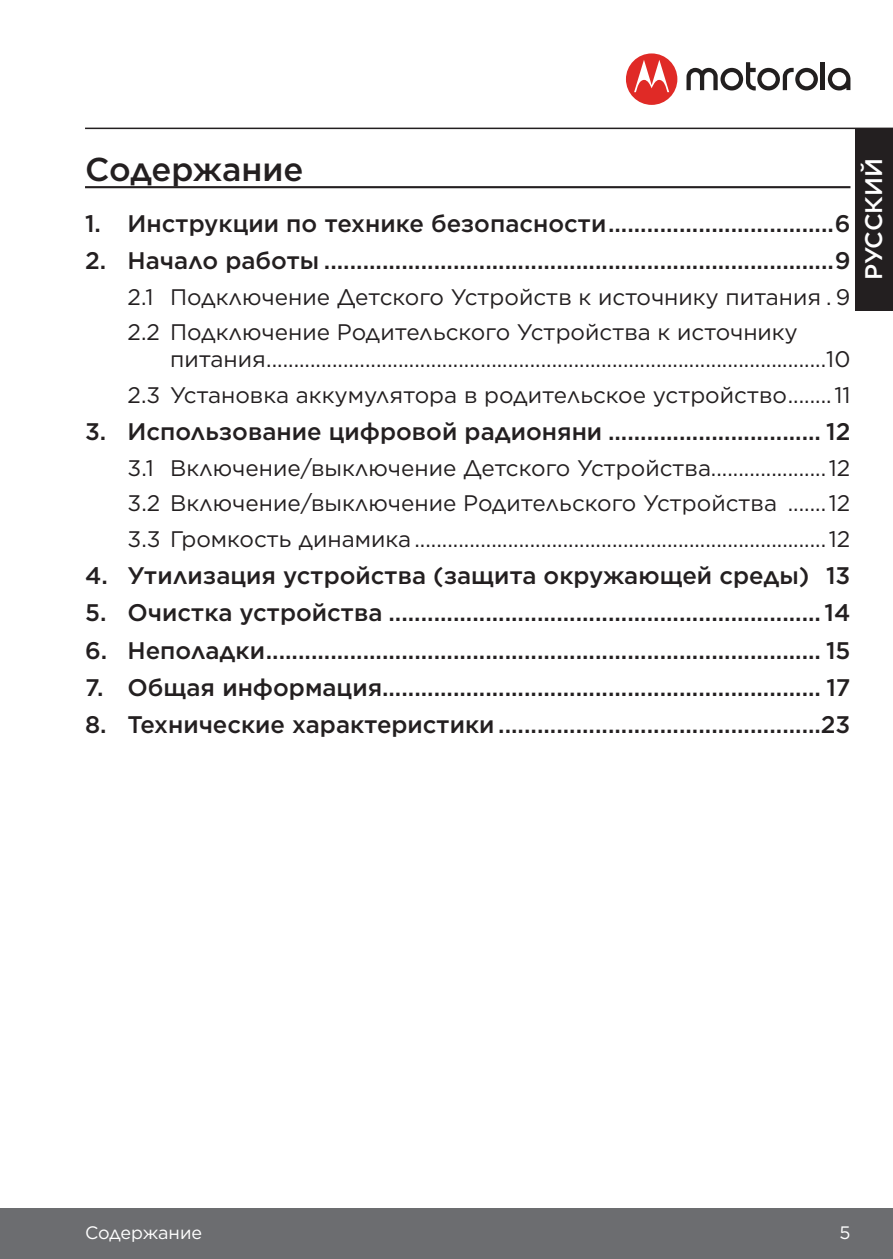
<style>
.page{position:relative;width:893px;height:1259px;background:#fff}
.page>*{position:absolute;margin:0;border:0;box-sizing:border-box;transform-origin:0 0}
.t1{font:500 33px "Gotham";letter-spacing:-.01em;color:#231f20}
.t2{font:500 24px "Gotham";color:#231f20}
.t3{font:500 24px "Gotham";letter-spacing:-.01em;color:#fff}
.t4{font:22.5px/35.4px "Gotham";color:#231f20}
.t5{font:18px "Gotham";letter-spacing:-.01em;color:#fff}
</style>
<div class="page">
<div style="left:0;top:1208px;width:893px;height:51px;background:#6c6d70"></div>
<hr style="left:85px;top:128px;width:808px;height:1px;background:#231f20">
<div style="left:855px;top:128px;width:38px;height:182px;background:#231f20"></div>
<div style="left:626px;top:53px;width:51px;height:52px;background:#e02a26;border-radius:50%"></div>
<svg style="left:634px;top:60px;width:35px;height:32px"></svg>
<svg style="left:828px;top:68px;width:22px;height:22px"></svg>
<hr style="left:821px;top:62px;width:4px;height:28px;background:#221f1f">
<svg style="left:686px;top:62px;width:132px;height:28px"></svg>
<hr style="left:0;top:0;width:1px;height:1259px;background:#d1d1d3">
<hr style="left:85px;top:186px;width:765px;height:2px;background:#231f20">
<h1 class="t1" style="left:85px;top:148px;width:220px">Содержание</h1>
<p class="t2" style="left:85px;top:208px;width:767px">1. Инструкции по технике безопасности...................................6</p>
<p class="t2" style="left:85px;top:245px;width:767px">2. Начало работы ...............................................................................9</p>
<p class="t4" style="left:128px;top:279px;width:724px">2.1 Подключение Детского Устройств к источнику питания . 9<br>2.2 Подключение Родительского Устройства к источнику</p>
<p class="t4" style="left:128px;top:341px;width:724px;text-align:right">питания......................................................................................................10<br>2.3 Установка аккумулятора в родительское устройство........11</p>
<p class="t2" style="left:85px;top:416px;width:767px">3. Использование цифровой радионяни ................................. 12</p>
<p class="t4" style="left:128px;top:449px;width:724px;text-align:justify">3.1 Включение/выключение Детского Устройства.....................12<br>3.2 Включение/выключение Родительского Устройства .......12<br>3.3 Громкость динамика ...........................................................................12</p>
<p class="t2" style="left:85px;top:560px;width:767px">4. Утилизация устройства (защита окружающей среды) 13</p>
<p class="t2" style="left:85px;top:597px;width:767px">5. Очистка устройства ...................................................................14</p>
<p class="t2" style="left:85px;top:634px;width:767px">6. Неполадки...................................................................................... 15</p>
<p class="t2" style="left:85px;top:672px;width:767px">7. Общая информация.................................................................... 17</p>
<p class="t2" style="left:85px;top:709px;width:767px">8. Технические характеристики..................................................23</p>
<p class="t3" style="left:858px;top:280px;width:124px;rotate:-90deg">РУССКИЙ</p>
<p class="t5" style="left:85px;top:1221px;width:119px">Содержание</p>
<p class="t5" style="left:839px;top:1221px;width:13px">5</p>
</div>
